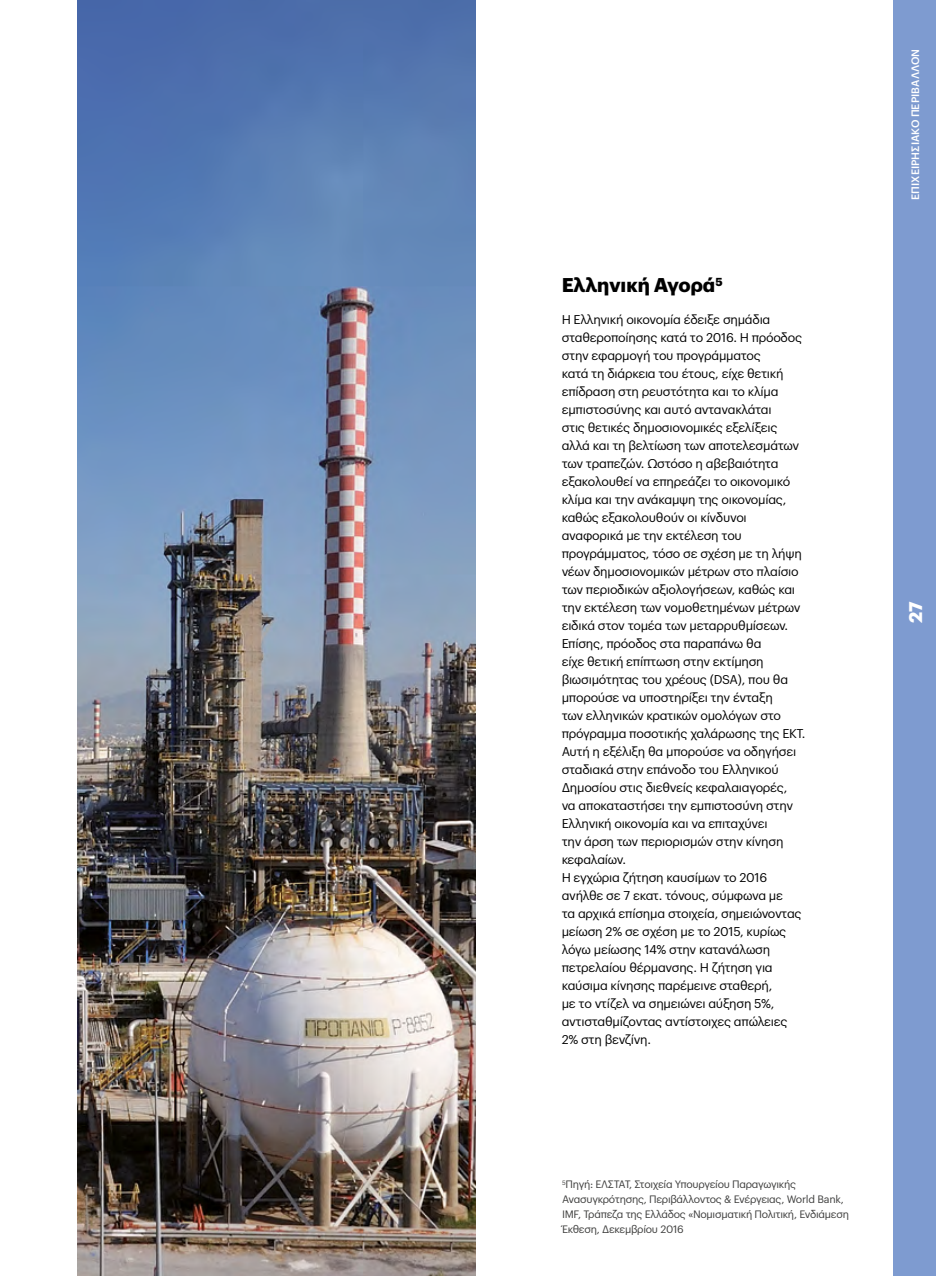
<style>
.page{position:relative;width:936px;height:1276px;background:#fff}
.page>*{position:absolute;margin:0;border:0;box-sizing:border-box;transform-origin:0 0}
.t1{font:700 19.5px "Graphik LCG";color:#000}
.t2{font:700 18px "Graphik LCG";color:#fff}
.t3{font:12.45px/18px "Graphik LCG";letter-spacing:-.02em;color:#000}
.t4{font:10.5px/15px "Graphik LCG";letter-spacing:-.025em;color:#3c3c3b}
.t5{font:500 10.5px "Graphik LCG";letter-spacing:.005em;color:#fff}
</style>
<div class="page">
<div style="left:893px;top:0;width:42px;height:1276px;background:#7e9bd0"></div>
<img style="left:77px;top:0;width:398px;height:1276px">
<h1 class="t1" style="left:561px;top:270px;width:162px">Ελληνική Αγορά<sup>5</sup></h1>
<p class="t3" style="left:561px;top:309px;width:245px">Η Ελληνική οικονομία έδειξε σημάδια σταθεροποίησης κατά το 2016. Η πρόοδος στην εφαρμογή του προγράμματος<br>κατά τη διάρκεια του έτους, είχε θετική επίδραση στη ρευστότητα και το κλίμα εμπιστοσύνης και αυτό αντανακλάται<br>στις θετικές δημοσιονομικές εξελίξεις αλλά και τη βελτίωση των αποτελεσμάτων των τραπεζών. Ωστόσο η αβεβαιότητα εξακολουθεί να επηρεάζει το οικονομικό κλίμα και την ανάκαμψη της οικονομίας, καθώς εξακολουθούν οι κίνδυνοι αναφορικά με την εκτέλεση του προγράμματος, τόσο σε σχέση με τη λήψη νέων δημοσιονομικών μέτρων στο πλαίσιο των περιοδικών αξιολογήσεων, καθώς και την εκτέλεση των νομοθετημένων μέτρων ειδικά στον τομέα των μεταρρυθμίσεων.<br>Επίσης, πρόοδος στα παραπάνω θα<br>είχε θετική επίπτωση στην εκτίμηση βιωσιμότητας του χρέους (DSA), που θα μπορούσε να υποστηρίξει την ένταξη<br>των ελληνικών κρατικών ομολόγων στο πρόγραμμα ποσοτικής χαλάρωσης της ΕΚΤ.<br>Αυτή η εξέλιξη θα μπορούσε να οδηγήσει σταδιακά στην επάνοδο του Ελληνικού Δημοσίου στις διεθνείς κεφαλαιαγορές,<br>να αποκαταστήσει την εμπιστοσύνη στην Ελληνική οικονομία και να επιταχύνει<br>την άρση των περιορισμών στην κίνηση κεφαλαίων.<br>Η εγχώρια ζήτηση καυσίμων το 2016 ανήλθε σε 7 εκατ. τόνους, σύμφωνα με<br>τα αρχικά επίσημα στοιχεία, σημειώνοντας μείωση 2% σε σχέση με το 2015, κυρίως λόγω μείωσης 14% στην κατανάλωση πετρελαίου θέρμανσης. Η ζήτηση για καύσιμα κίνησης παρέμεινε σταθερή,<br>με το ντίζελ να σημειώνει αύξηση 5%, αντισταθμίζοντας αντίστοιχες απώλειες 2% στη βενζίνη.</p>
<p class="t4" style="left:562px;top:1176px;width:288px"><sup>5</sup>Πηγή: ΕΛΣΤΑΤ, Στοιχεία Υπουργείου Παραγωγικής Ανασυγκρότησης, Περιβάλλοντος &amp; Ενέργειας, World Bank, IMF, Τράπεζα της Ελλάδος «Νομισματική Πολιτική, Ενδιάμεση Έκθεση, Δεκεμβρίου 2016</p>
<p class="t5" style="left:907px;top:200px;width:152px;rotate:-90deg">ΕΠΙΧΕΙΡΗΣΙΑΚΟ Π ΕΡΙ ΒΑΛΛΟΝ</p>
<h2 class="t2" style="left:901px;top:623px;width:23px;rotate:-90deg">27</h2>
</div>
